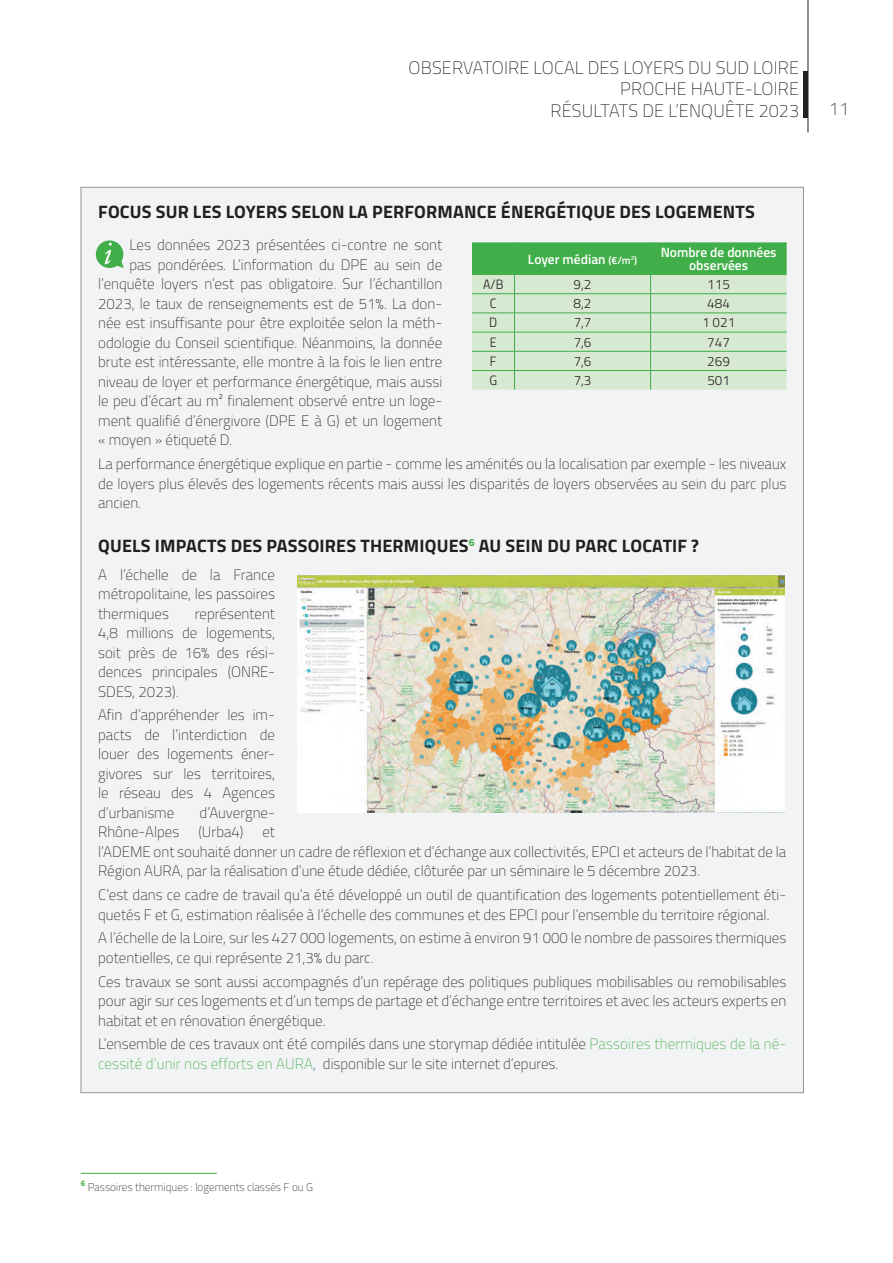
<style>
.page{position:relative;width:893px;height:1263px;background:#fff}
.page>*{position:absolute;margin:0;border:0;box-sizing:border-box;transform-origin:0 0}
.t1{font:700 18px "Titillium";letter-spacing:.01em;color:#231f20}
.t2{font:100 18px/21.6px "Titillium";letter-spacing:.01em;color:#231f20;text-align:right}
.t3{font:100 15px/19.5px "Titillium";color:#231f20;text-align:justify}
.t4{font:13.5px "Titillium Light Upright";color:#231f20}
.t5{font:600 13.5px/13.5px "Titillium";color:#fff;text-align:center}
.t6{font:100 11.25px "Titillium";color:#231f20}
.s1{font-size:10.5px}
.s2{color:#40ae49}
.s3{color:#015aaa}
</style>
<div class="page">
<hr style="left:808px;top:0;width:1px;height:132px;background:#231f20">
<div style="left:803px;top:71px;width:5px;height:47px;background:#231f20"></div>
<div style="left:81px;top:187px;width:722px;height:906px;background:#f2f3f4"></div>
<img style="left:297px;top:575px;width:487px;height:237px">
<hr style="left:81px;top:1173px;width:136px;height:1px;background:#40ae49">
<svg style="left:472px;top:242px;width:315px;height:148px;background:#b0d9ae"></svg>
<svg style="left:96px;top:240px;width:28px;height:28px"></svg>
<p class="t2" style="left:408px;top:56px;width:392px">OBSERVATOIRE LOCAL DES LOYERS DU SUD LOIRE<br>PROCHE HAUTE-LOIRE<br>RÉSULTATS DE L’ENQUÊTE 2023</p>
<p class="t1" style="left:98px;top:198px;width:658px">FOCUS SUR LES LOYERS SELON LA PERFORMANCE ÉNERGÉTIQUE DES LOGEMENTS</p>
<p class="t3" style="left:129px;top:235px;width:314px">Les données 2023 présentées ci-contre ne sont</p>
<p class="t3" style="left:129px;top:254px;width:314px">pas pondérées. L’information du DPE au sein de</p>
<p class="t3" style="left:98px;top:274px;width:346px">l’enquête loyers n’est pas obligatoire. Sur l’échantillon</p>
<p class="t3" style="left:98px;top:293px;width:346px">2023, le taux de renseignements est de 51%. La don-</p>
<p class="t3" style="left:98px;top:313px;width:346px">née est insuffisante pour être exploitée selon la méth-</p>
<p class="t3" style="left:98px;top:332px;width:346px">odologie du Conseil scientifique. Néanmoins, la donnée</p>
<p class="t3" style="left:98px;top:352px;width:346px">brute est intéressante, elle montre à la fois le lien entre</p>
<p class="t3" style="left:98px;top:371px;width:346px">niveau de loyer et performance énergétique, mais aussi</p>
<p class="t3" style="left:98px;top:391px;width:346px">le peu d’écart au m² finalement observé entre un loge-</p>
<p class="t3" style="left:98px;top:410px;width:345px">ment qualifié d’énergivore (DPE E à G) et un logement</p>
<p class="t3" style="left:98px;top:430px;width:135px">« moyen » étiqueté D.</p>
<p class="t3" style="left:98px;top:453px;width:690px">La performance énergétique explique en partie - comme les aménités ou la localisation par exemple - les niveaux de loyers plus élevés des logements récents mais aussi les disparités de loyers observées au sein du parc plus ancien.</p>
<p class="t1" style="left:98px;top:531px;width:602px">QUELS IMPACTS DES PASSOIRES THERMIQUES<sup>6</sup> AU SEIN DU PARC LOCATIF ?</p>
<p class="t3" style="left:98px;top:564px;width:178px">A l’échelle de la France métropolitaine, les passoires thermiques</p>
<p class="t5" style="left:528px;top:251px;width:111px">Loyer médian <span class="s1">(€/m</span><sup>2</sup><span class="s1">)</span></p>
<p class="t5" style="left:661px;top:245px;width:117px">Nombre de données observées</p>
<p class="t4" style="left:483px;top:274px;width:22px">A/B</p>
<p class="t4" style="left:574px;top:274px;width:19px">9,2</p>
<p class="t4" style="left:707px;top:274px;width:24px">115</p>
<p class="t4" style="left:490px;top:294px;width:8px">C</p>
<p class="t4" style="left:574px;top:294px;width:19px">8,2</p>
<p class="t4" style="left:707px;top:294px;width:24px">484</p>
<p class="t4" style="left:489px;top:313px;width:10px">D</p>
<p class="t4" style="left:574px;top:313px;width:19px">7,7</p>
<p class="t4" style="left:702px;top:313px;width:35px">1 021</p>
<p class="t4" style="left:490px;top:332px;width:8px">E</p>
<p class="t4" style="left:574px;top:332px;width:19px">7,6</p>
<p class="t4" style="left:707px;top:332px;width:24px">747</p>
<p class="t4" style="left:490px;top:351px;width:8px">F</p>
<p class="t4" style="left:574px;top:351px;width:19px">7,6</p>
<p class="t4" style="left:707px;top:351px;width:24px">269</p>
<p class="t4" style="left:489px;top:370px;width:9px">G</p>
<p class="t4" style="left:574px;top:370px;width:19px">7,3</p>
<p class="t4" style="left:707px;top:370px;width:24px">501</p>
<p class="t3" style="left:98px;top:603px;width:178px;text-indent:97px">représentent 4,8 millions de logements, soit près de 16% des rési&shy;dences principales (ONRE-SDES, 2023).</p>
<p class="t3" style="left:98px;top:705px;width:178px">Afin d’appréhender les im&shy;pacts de l’interdiction de louer des logements éner&shy;givores sur les territoires, le réseau des 4 Agences d’urbanisme</p>
<p class="t3" style="left:200px;top:802px;width:77px">d’Auvergne-</p>
<p class="t3" style="left:98px;top:822px;width:83px">Rhône-Alpes</p>
<p class="t3" style="left:198px;top:822px;width:47px">(Urba4)</p>
<p class="t3" style="left:98px;top:822px;width:690px;text-align:left;text-indent:164px">et<br>l’ADEME ont souhaité donner un cadre de réflexion et d’échange aux collectivités, EPCI et acteurs de l’habitat de la<br>Région AURA, par la réalisation d’une étude dédiée, clôturée par un séminaire le 5 décembre 2023.</p>
<p class="t3" style="left:98px;top:884px;width:689px">C’est dans ce cadre de travail qu’a été développé un outil de quantification des logements potentiellement éti&shy;quetés F et G, estimation réalisée à l’échelle des communes et des EPCI pour l’ensemble du territoire régional.</p>
<p class="t3" style="left:98px;top:928px;width:690px">A l’échelle de la Loire, sur les 427 000 logements, on estime à environ 91 000 le nombre de passoires thermiques potentielles, ce qui représente 21,3% du parc.</p>
<p class="t3" style="left:98px;top:971px;width:690px">Ces travaux se sont aussi accompagnés d’un repérage des politiques publiques mobilisables ou remobilisables pour agir sur ces logements et d’un temps de partage et d’échange entre territoires et avec les acteurs experts en habitat et en rénovation énergétique.</p>
<p class="t3" style="left:98px;top:1034px;width:690px">L’ensemble de ces travaux ont été compilés dans une storymap dédiée intitulée <span class="s2">Passoires thermiques de la né&shy;cessité d’unir nos efforts en AURA</span><span class="s3">,</span> disponible sur le site internet d’epures.</p>
<p class="t2" style="left:829px;top:97px;width:22px">11</p>
<p class="t6" style="left:81px;top:1179px;width:234px"><sup>6</sup> Passoires thermiques : logements classés F ou G</p>
</div>
